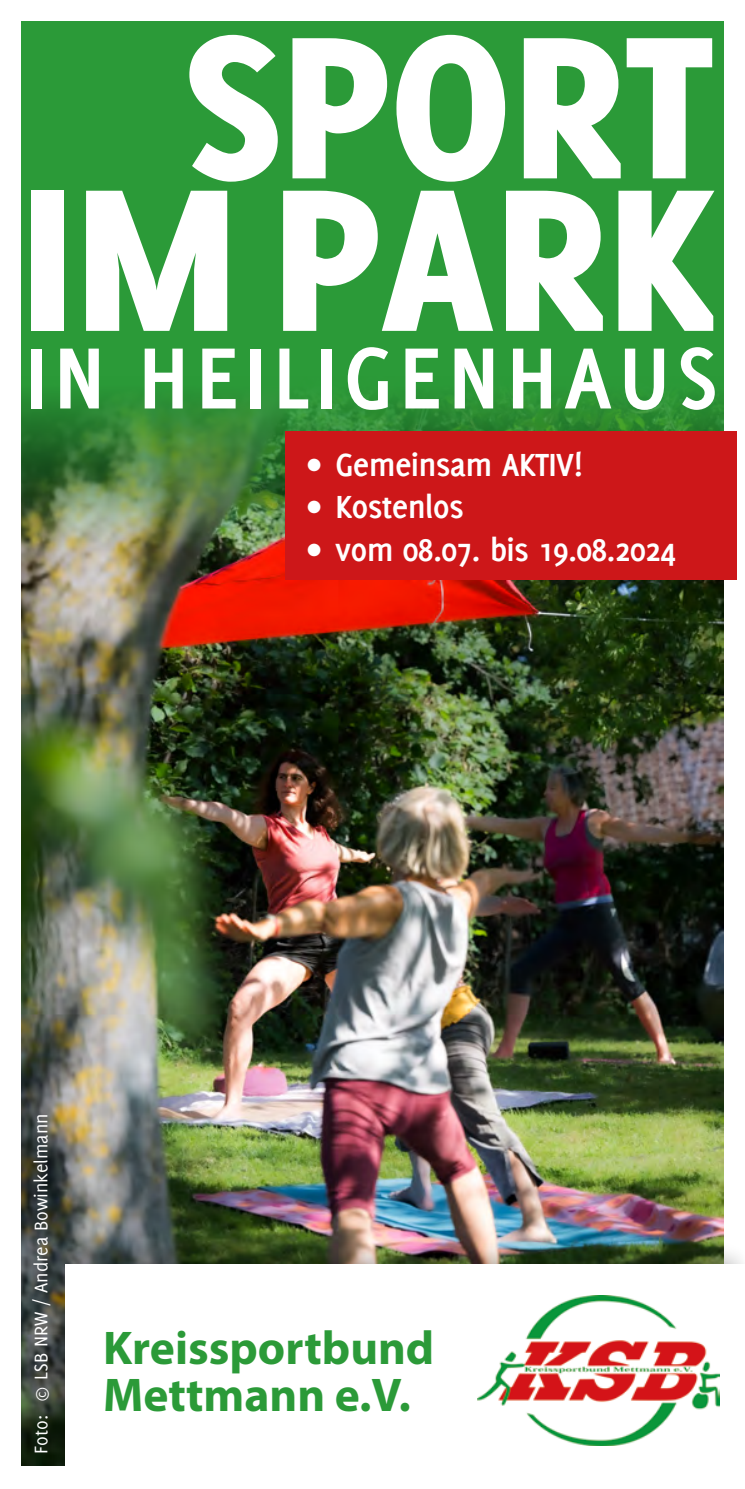
<style>
.page{position:relative;width:745px;height:1489px;background:#fff}
.page>*{position:absolute;margin:0;border:0;box-sizing:border-box;transform-origin:0 0}
.t1{font:800 222.5px "Delicious";color:#fff}
.t2{font:700 95px "Delicious";letter-spacing:.06em;color:#fff}
.t3{font:700 47.5px/47.5px "Myriad Pro";color:#2b9a38}
.t4{font:700 35px "Delicious";letter-spacing:-.02em;color:#fff}
.t5{font:20px "Delicious";color:#fff}
</style>
<div class="page">
<div style="left:21px;top:21px;width:702px;height:1210px;background:#2b9a38"></div>
<img style="left:21px;top:395px;width:702px;height:1070px">
<div style="left:32px;top:1240px;width:712px;height:248px;background:#000;opacity:.4"></div>
<div style="left:66px;top:1264px;width:678px;height:216px;background:#fff"></div>
<img style="left:477px;top:1295px;width:241px;height:149px">
<div style="left:1px;top:1465px;width:743px;height:23px;background:#fff"></div>
<div style="left:285px;top:431px;width:450px;height:148px;background:#cd1719"></div>
<h1 class="t1" style="left:184px;top:-24px;width:531px">SPORT</h1>
<h1 class="t1" style="left:21px;top:128px;width:694px">IMPARK</h1>
<h2 class="t2" style="left:25px;top:323px;width:694px">IN HEILIGENHAUS</h2>
<p class="t4" style="left:306px;top:444px;width:277px">• Gemeinsam AKTIV!</p>
<p class="t4" style="left:306px;top:486px;width:158px">• Kostenlos</p>
<p class="t4" style="left:306px;top:529px;width:370px">• vom 08.07. bis 19.08.2024</p>
<p class="t5" style="left:30px;top:1454px;width:342px;rotate:-90deg">Foto: © LSB NRW / Andrea Bowinkelmann</p>
<h3 class="t3" style="left:103px;top:1322px;width:332px">Kreissportbund<br>Mettmann e.V.</h3>
</div>
